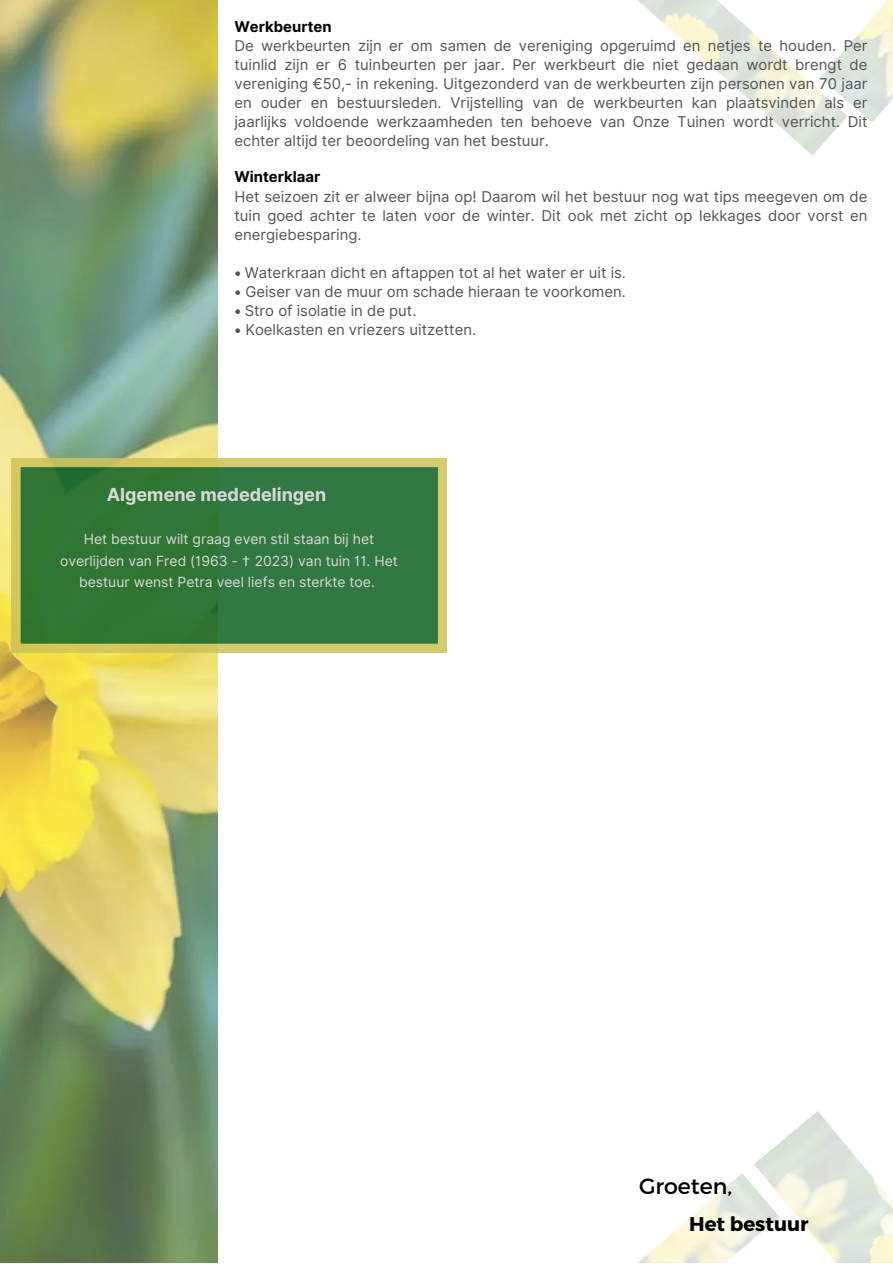
<style>
.page{position:relative;width:893px;height:1264px;background:#fff}
.page>*{position:absolute;margin:0;border:0;box-sizing:border-box;transform-origin:0 0}
.t1{font:22.05px "Montserrat";color:#000}
.t2{font:700 19.8px "Montserrat";color:#000}
.t3{font:700 18px "Inter";color:#d9d9d9}
.t4{font:14.85px/19px "Inter";color:#545454;text-align:justify}
.t5{font:700 14.85px "Inter";color:#000}
.t6{font:13.95px/21.8px "Inter";color:#d9d9d9;text-align:center}
.s1{font-weight:700}
</style>
<div class="page">
<img style="left:0;top:0;width:217px;height:1262px">
<img style="left:639px;top:1173px;width:114px;height:89px">
<img style="left:847px;top:0;width:45px;height:123px">
<img style="left:637px;top:0;width:210px;height:155px">
<img style="left:753px;top:1111px;width:139px;height:151px">
<svg style="left:12px;top:458px;width:435px;height:194px;background:#448140"></svg>
<p class="t5" style="left:234px;top:17px;width:99px">Werkbeurten</p>
<p class="t4" style="left:234px;top:36px;width:634px">De werkbeurten zijn er om samen de vereniging opgeruimd en netjes te houden. Per tuinlid zijn er 6 tuinbeurten per jaar. Per werkbeurt die niet gedaan wordt brengt de vereniging €50,- in rekening. Uitgezonderd van de werkbeurten zijn personen van 70 jaar en ouder en bestuursleden. Vrijstelling van de werkbeurten kan plaatsvinden als er jaarlijks voldoende werkzaamheden ten behoeve van Onze Tuinen wordt verricht. Dit echter altijd ter beoordeling van het bestuur.</p>
<p class="t5" style="left:234px;top:168px;width:88px">Winterklaar</p>
<p class="t4" style="left:234px;top:187px;width:634px">Het seizoen zit er alweer bijna op! Daarom wil het bestuur nog wat tips meegeven om de tuin goed achter te laten voor de winter. Dit ook met zicht op lekkages door vorst en energiebesparing.</p>
<p class="t4" style="left:234px;top:263px;width:393px"><span class="s1">•</span> Waterkraan dicht en aftappen tot al het water er uit is.</p>
<p class="t4" style="left:234px;top:282px;width:393px">• Geiser van de muur om schade hieraan te voorkomen.</p>
<p class="t4" style="left:234px;top:301px;width:183px"><span class="s1">•</span> Stro of isolatie in de put.</p>
<p class="t4" style="left:234px;top:320px;width:243px">• Koelkasten en vriezers uitzetten.</p>
<p class="t3" style="left:107px;top:483px;width:221px">Algemene mededelingen</p>
<p class="t6" style="left:60px;top:528px;width:339px">Het bestuur wilt graag even stil staan bij het overlijden van Fred (1963 - † 2023) van tuin 11. Het bestuur wenst Petra veel liefs en sterkte toe.</p>
<p class="t1" style="left:639px;top:1172px;width:95px">Groeten,</p>
<p class="t2" style="left:689px;top:1210px;width:121px">Het bestuur</p>
</div>
